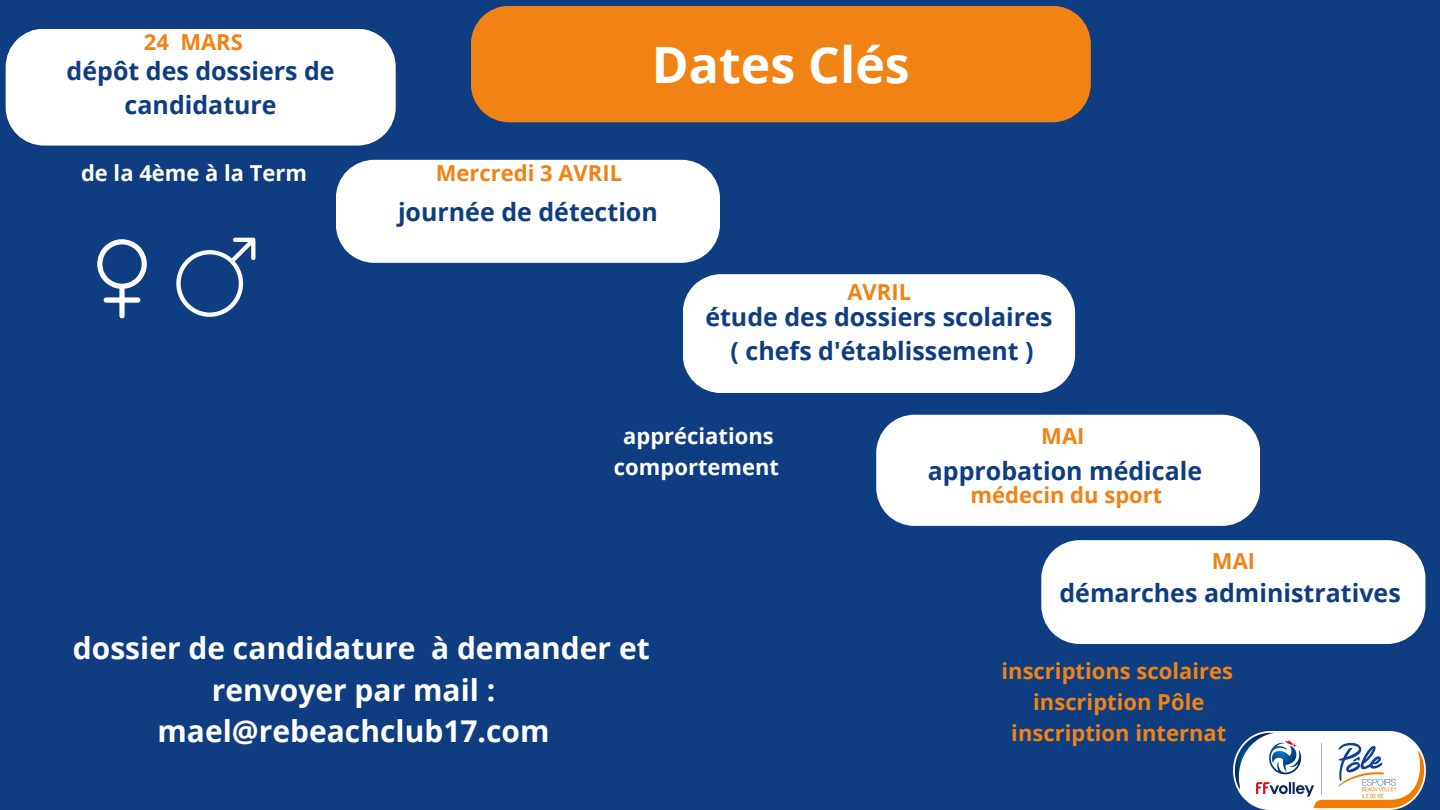
<style>
.page{position:relative;width:1440px;height:810px;background:#0e3e81}
.page>*{position:absolute;margin:0;border:0;box-sizing:border-box;transform-origin:0 0}
.t1{font:700 50px "Open Sans";color:#fff}
.t2{font:700 30px/41.2px "Open Sans";color:#fff;text-align:center}
.t3{font:700 25px/34.5px "Open Sans";color:#0e3e81;text-align:center}
.t4{font:700 22px/30.8px "Open Sans";color:#f18214;text-align:center}
.t5{font:700 22px/30.8px "Open Sans";color:#fff;text-align:center}
</style>
<div class="page">
<svg style="left:97px;top:239px;width:50px;height:79px"></svg>
<svg style="left:176px;top:238px;width:79px;height:79px"></svg>
<div style="left:471px;top:6px;width:620px;height:116px;background:#f18214"></div>
<div style="left:1041px;top:540px;width:384px;height:104px;background:#fff"></div>
<img style="left:1233px;top:732px;width:192px;height:77px">
<div style="left:336px;top:160px;width:384px;height:103px;background:#fff"></div>
<div style="left:683px;top:274px;width:392px;height:119px;background:#fff"></div>
<div style="left:876px;top:415px;width:384px;height:111px;background:#fff"></div>
<div style="left:6px;top:29px;width:390px;height:117px;background:#fff"></div>
<p class="t4" style="left:144px;top:26px;width:101px">24 MARS</p>
<p class="t3" style="left:67px;top:53px;width:270px">dépôt des dossiers de candidature</p>
<p class="t5" style="left:81px;top:157px;width:228px">de la 4ème à la Term</p>
<p class="t4" style="left:436px;top:157px;width:188px">Mercredi 3 AVRIL</p>
<h1 class="t1" style="left:652px;top:30px;width:259px">Dates Clés</h1>
<p class="t3" style="left:398px;top:194px;width:261px">journée de détection</p>
<p class="t4" style="left:847px;top:276px;width:65px">AVRIL</p>
<p class="t3" style="left:705px;top:299px;width:349px">étude des dossiers scolaires ( chefs d'établissement )</p>
<p class="t5" style="left:614px;top:421px;width:167px">appréciations comportement</p>
<p class="t4" style="left:1041px;top:421px;width:45px">MAI</p>
<p class="t3" style="left:928px;top:453px;width:276px">approbation médicale</p>
<p class="t4" style="left:971px;top:479px;width:193px">médecin du sport</p>
<p class="t4" style="left:1212px;top:545px;width:45px">MAI</p>
<p class="t3" style="left:1059px;top:575px;width:343px">démarches administratives</p>
<p class="t2" style="left:73px;top:627px;width:578px">dossier de candidature à demander et renvoyer par mail : mael@rebeachclub17.com</p>
<p class="t4" style="left:1002px;top:655px;width:233px">inscriptions scolaires inscription Pôle inscription internat</p>
</div>
